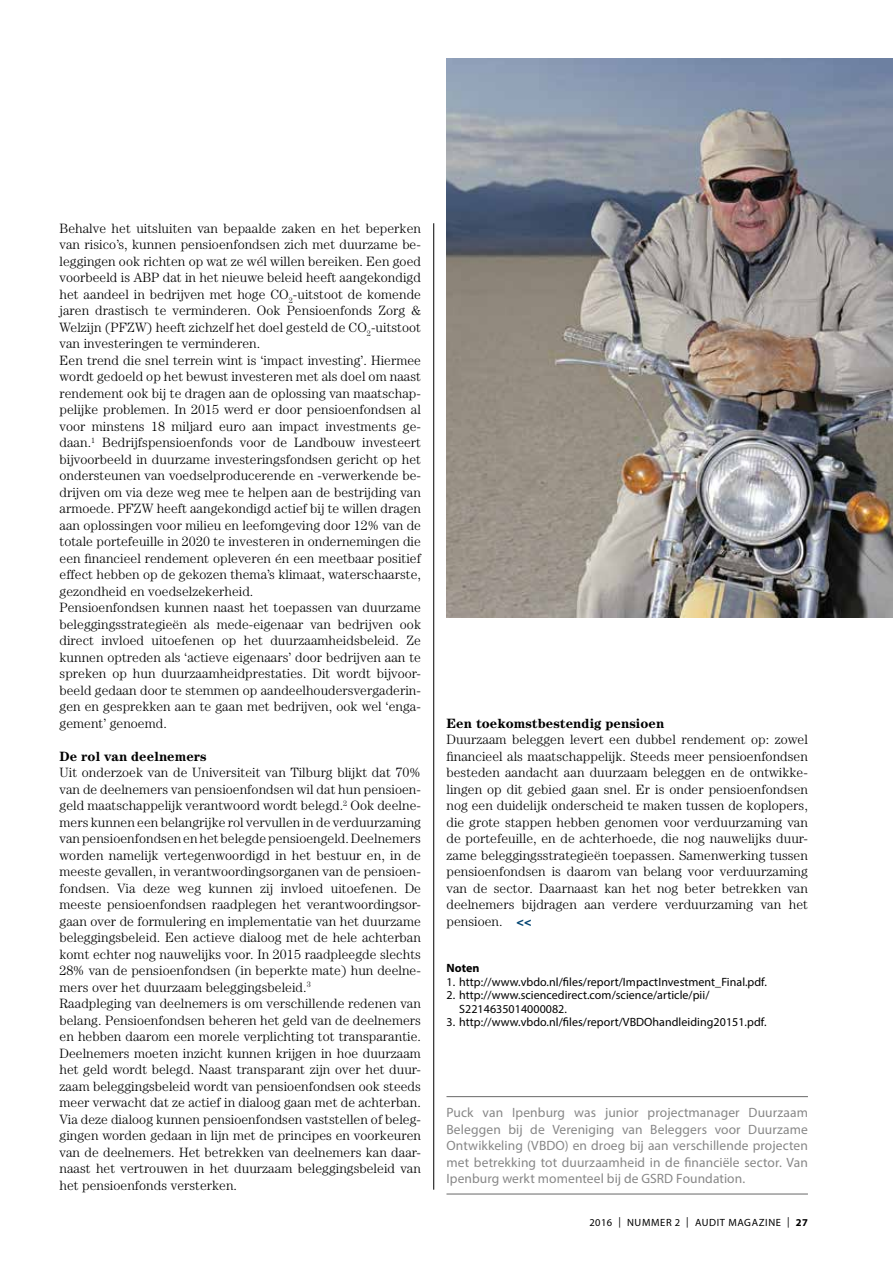
<style>
.page{position:relative;width:893px;height:1263px;background:#fff}
.page>*{position:absolute;margin:0;border:0;box-sizing:border-box;transform-origin:0 0}
.t1{font:300 13.5px/16.5px "Century LT";letter-spacing:.005em;color:#000}
.t2{font:13.5px/16.5px "Myriad Pro";letter-spacing:.01em;color:#878787;text-align:justify}
.t3{font:700 13.5px "Century LT";letter-spacing:.005em;color:#000}
.t4{font:12px/13.5px "Myriad Pro";letter-spacing:.005em;color:#000}
.t5{font:700 12px "Myriad Pro";color:#000}
.t6{font:10.5px "Myriad Pro";letter-spacing:.06em;color:#000}
.s1{font-weight:900;color:#004371}
.s2{font-weight:700}
</style>
<div class="page">
<img style="left:446px;top:58px;width:447px;height:559px">
<hr style="left:433px;top:223px;width:1px;height:967px;background:#000">
<hr style="left:446px;top:1096px;width:362px;height:1px;background:#000">
<hr style="left:446px;top:1193px;width:362px;height:1px;background:#000">
<p class="t1" style="left:60px;top:219px;width:363px">Behalve het uitsluiten van bepaalde zaken en het beperken van risico’s, kunnen pensioenfondsen zich met duurzame be&shy;leggingen ook richten op wat ze wél willen bereiken. Een goed voorbeeld is ABP dat in het nieuwe beleid heeft aangekondigd het aandeel in bedrijven met hoge CO<sub>2</sub>-uitstoot de komende jaren drastisch te verminderen. Ook Pensioenfonds Zorg &amp; Welzijn (PFZW) heeft zichzelf het doel gesteld de CO<sub>2</sub>-uitstoot van investeringen te verminderen.<br>Een trend die snel terrein wint is ‘impact investing’. Hiermee wordt gedoeld op het bewust investeren met als doel om naast rendement ook bij te dragen aan de oplossing van maatschap&shy;pelijke problemen. In 2015 werd er door pensioenfondsen al voor minstens 18 miljard euro aan impact investments ge&shy;daan.<sup>1</sup> Bedrijfspensioenfonds voor de Landbouw investeert bijvoorbeeld in duurzame investeringsfondsen gericht op het ondersteunen van voedselproducerende en -verwerkende be&shy;drijven om via deze weg mee te helpen aan de bestrijding van armoede. PFZW heeft aangekondigd actief bij te willen dragen aan oplossingen voor milieu en leefomgeving door 12% van de totale portefeuille in 2020 te investeren in ondernemingen die een financieel rendement opleveren én een meetbaar positief effect hebben op de gekozen thema’s klimaat, waterschaarste, gezondheid en voedselzekerheid.<br>Pensioenfondsen kunnen naast het toepassen van duurzame beleggingsstrategieën als mede-eigenaar van bedrijven ook direct invloed uitoefenen op het duurzaamheidsbeleid. Ze kunnen optreden als ‘actieve eigenaars’ door bedrijven aan te spreken op hun duurzaamheidprestaties. Dit wordt bijvoor&shy;beeld gedaan door te stemmen op aandeelhoudersvergaderin&shy;gen en gesprekken aan te gaan met bedrijven, ook wel ‘enga&shy;gement’ genoemd.</p>
<p class="t3" style="left:60px;top:748px;width:149px">De rol van deelnemers</p>
<p class="t1" style="left:60px;top:764px;width:363px">Uit onderzoek van de Universiteit van Tilburg blijkt dat 70% van de deelnemers van pensioenfondsen wil dat hun pensioen&shy;geld maatschappelijk verantwoord wordt belegd.<sup>2</sup> Ook deelne&shy;mers kunnen een belangrijke rol vervullen in de verduurzaming van pensioenfondsen en het belegde pensioengeld. Deelnemers worden namelijk vertegenwoordigd in het bestuur en, in de meeste gevallen, in verantwoordingsorganen van de pensioen&shy;fondsen. Via deze weg kunnen zij invloed uitoefenen. De meeste pensioenfondsen raadplegen het verantwoordingsor&shy;gaan over de formulering en implementatie van het duurzame beleggingsbeleid. Een actieve dialoog met de hele achterban komt echter nog nauwelijks voor. In 2015 raadpleegde slechts 28% van de pensioenfondsen (in beperkte mate) hun deelne&shy;mers over het duurzaam beleggingsbeleid.<sup>3<br></sup>Raadpleging van deelnemers is om verschillende redenen van belang. Pensioenfondsen beheren het geld van de deelnemers en hebben daarom een morele verplichting tot transparantie.<br>Deelnemers moeten inzicht kunnen krijgen in hoe duurzaam het geld wordt belegd. Naast transparant zijn over het duur&shy;zaam beleggingsbeleid wordt van pensioenfondsen ook steeds meer verwacht dat ze actief in dialoog gaan met de achterban.<br>Via deze dialoog kunnen pensioenfondsen vaststellen of beleg&shy;gingen worden gedaan in lijn met de principes en voorkeuren van de deelnemers. Het betrekken van deelnemers kan daar&shy;naast het vertrouwen in het duurzaam beleggingsbeleid van het pensioenfonds versterken.</p>
<p class="t3" style="left:446px;top:715px;width:219px">Een toekomstbestendig pensioen</p>
<p class="t1" style="left:446px;top:731px;width:363px;text-align:justify">Duurzaam beleggen levert een dubbel rendement op: zowel financieel als maatschappelijk. Steeds meer pensioenfondsen besteden aandacht aan duurzaam beleggen en de ontwikke&shy;lingen op dit gebied gaan snel. Er is onder pensioenfondsen nog een duidelijk onderscheid te maken tussen de koplopers, die grote stappen hebben genomen voor verduurzaming van de portefeuille, en de achterhoede, die nog nauwelijks duur&shy;zame beleggingsstrategieën toepassen. Samenwerking tussen pensioenfondsen is daarom van belang voor verduurzaming van de sector. Daarnaast kan het nog beter betrekken van deelnemers bijdragen aan verdere verduurzaming van het pensioen. <span class="s1">&lt;&lt;</span></p>
<p class="t5" style="left:446px;top:960px;width:35px">Noten</p>
<p class="t4" style="left:446px;top:975px;width:322px">1. http://www.vbdo.nl/files/report/ImpactInvestment_Final.pdf.</p>
<p class="t4" style="left:459px;top:988px;width:252px;text-indent:-13px">2. http://www.sciencedirect.com/science/article/pii/<br>S2214635014000082.</p>
<p class="t4" style="left:446px;top:1015px;width:321px">3. http://www.vbdo.nl/files/report/VBDOhandleiding20151.pdf.</p>
<p class="t2" style="left:446px;top:1104px;width:363px">Puck van Ipenburg was junior projectmanager Duurzaam Beleggen bij de Vereniging van Beleggers voor Duurzame Ontwikkeling (VBDO) en droeg bij aan verschillende projecten met betrekking tot duurzaamheid in de financiële sector. Van Ipenburg werkt momenteel bij de GSRD Foundation.</p>
<p class="t6" style="left:589px;top:1216px;width:220px">2016 | NUMMER 2 | AUDIT MAGAZINE | <span class="s2">27</span></p>
</div>
